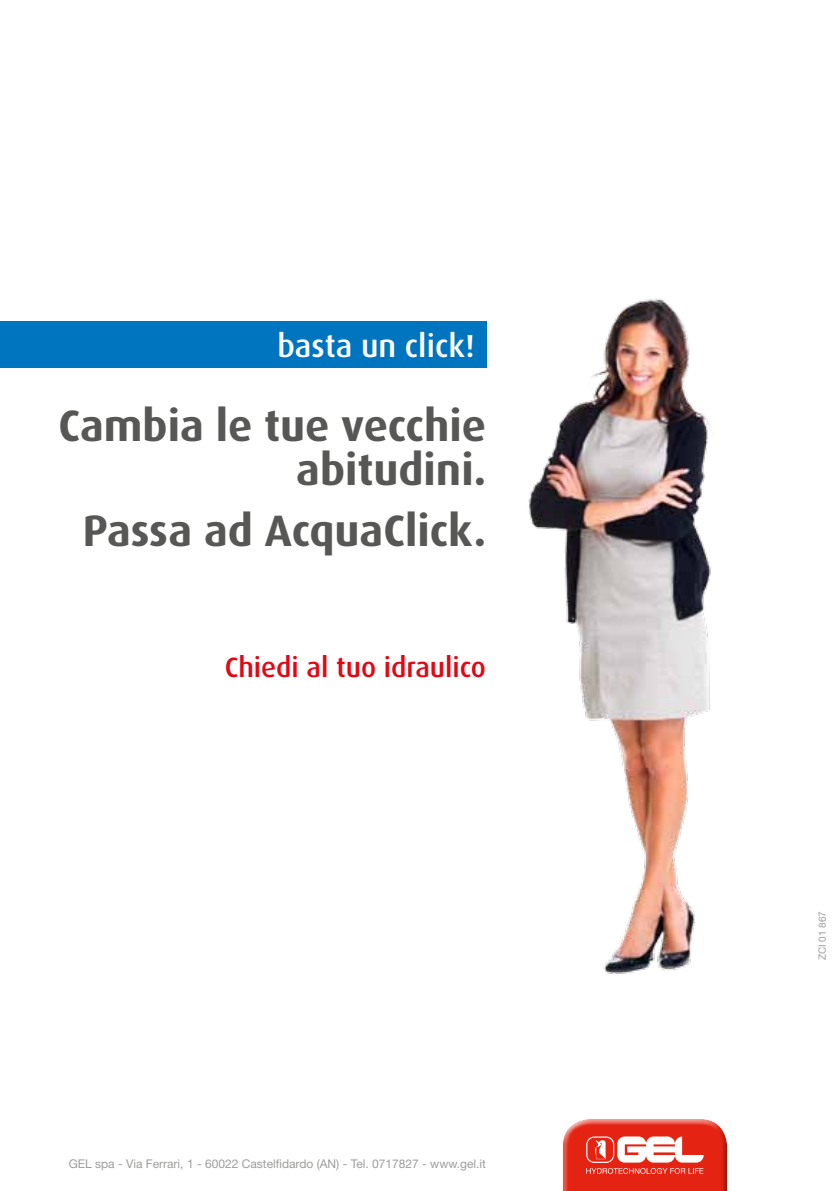
<style>
.page{position:relative;width:840px;height:1191px;background:#fff}
.page>*{position:absolute;margin:0;border:0;box-sizing:border-box;transform-origin:0 0}
.t1{font:700 44px/44px "Dax";color:#575756;text-align:right}
.t2{font:500 32px "Dax";color:#fff}
.t3{font:500 28px "Dax";color:#e30613}
.t4{font:12px "Helvetica Neue LT Std";color:#9d9d9c}
.t5{font:10px "Helvetica Neue LT Std";color:#9d9d9c}
</style>
<div class="page">
<img style="left:528px;top:298px;width:183px;height:676px">
<div style="left:0;top:321px;width:486px;height:47px;background:#0075bf"></div>
<hr style="left:839px;top:0;width:1px;height:149px;background:#0075bf">
<div style="left:561px;top:1117px;width:166px;height:74px;background:#fff;opacity:.75"></div>
<div style="left:561px;top:1126px;width:167px;height:65px;background:#000;opacity:.4"></div>
<h2 class="t2" style="left:277px;top:328px;width:199px">basta un click!</h2>
<h1 class="t1" style="left:58px;top:404px;width:429px">Cambia le tue vecchie abitudini.</h1>
<h1 class="t1" style="left:83px;top:509px;width:404px">Passa ad AcquaClick.</h1>
<h3 class="t3" style="left:225px;top:651px;width:262px">Chiedi al tuo idraulico</h3>
<p class="t4" style="left:69px;top:1156px;width:418px">GEL spa - Via Ferrari, 1 - 60022 Castelfidardo (AN) - Tel. 0717827 - www.gel.it</p>
<p class="t5" style="left:815px;top:960px;width:51px;rotate:-90deg">ZCI 01 867</p>
</div>
